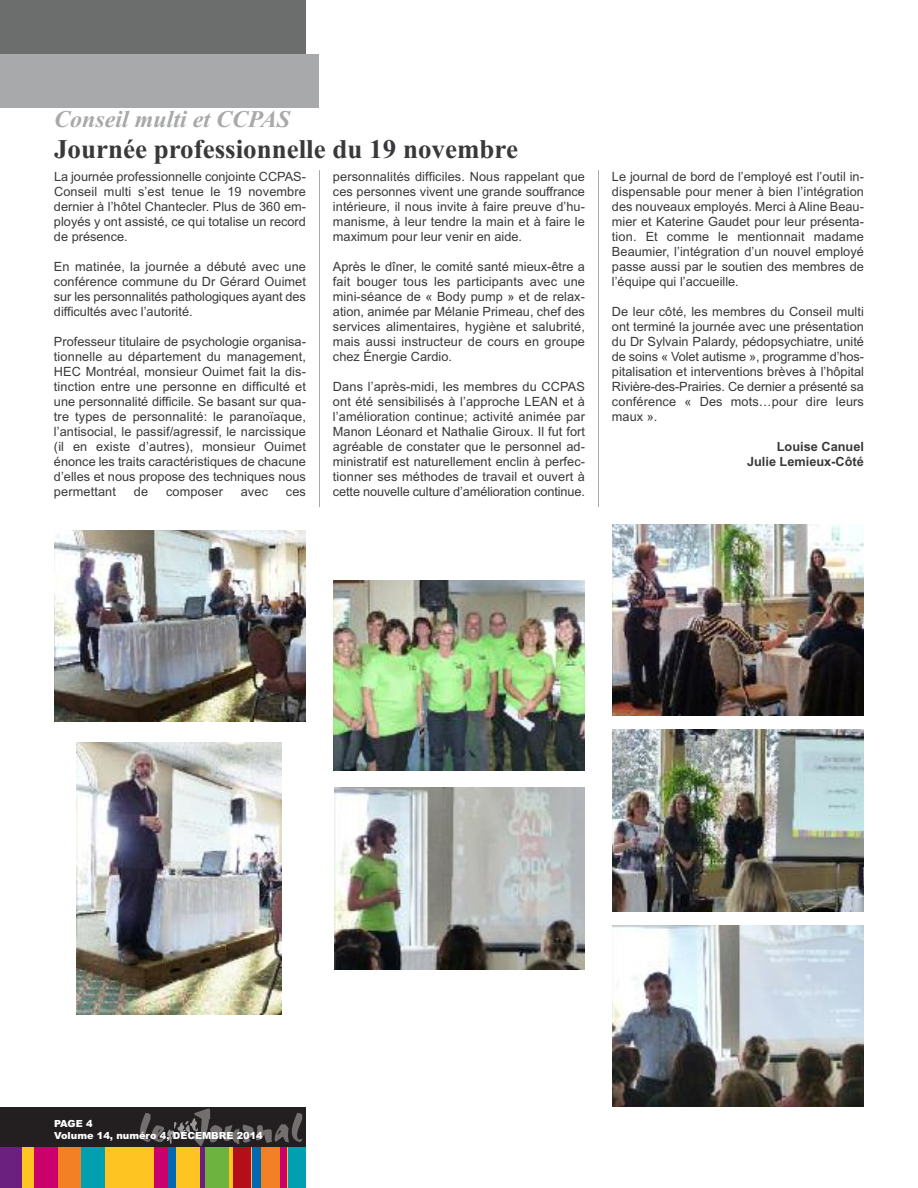
<style>
.page{position:relative;width:918px;height:1188px;background:#fff}
.page>*{position:absolute;margin:0;border:0;box-sizing:border-box;transform-origin:0 0}
.t1{font:700 27px "Times New Roman";color:#39383a}
.t2{font:italic 700 24px "Times New Roman";color:#a8a9aa}
.t3{font:12.75px/15px "Arial";color:#39383a;text-align:justify}
.t4{font:700 12.75px/15px "Arial";color:#39383a;text-align:right}
.t5{font:900 9.75px/11.7px "Arial";color:#fff}
</style>
<div class="page">
<div style="left:0;top:1107px;width:306px;height:81px;background:#231f20"></div>
<svg style="left:140px;top:1108px;width:162px;height:38px"></svg>
<div style="left:0;top:1147px;width:306px;height:41px;background:#fec422"></div>
<div style="left:0;top:1147px;width:22px;height:41px;background:#6b1f7e"></div>
<div style="left:34px;top:1147px;width:24px;height:41px;background:#ca016c"></div>
<div style="left:58px;top:1147px;width:23px;height:41px;background:#f48026"></div>
<div style="left:81px;top:1147px;width:24px;height:41px;background:#00a0b0"></div>
<div style="left:154px;top:1147px;width:15px;height:41px;background:#ca016c"></div>
<div style="left:169px;top:1147px;width:7px;height:41px;background:#0168b3"></div>
<div style="left:200px;top:1147px;width:6px;height:41px;background:#6b1f7e"></div>
<div style="left:206px;top:1147px;width:23px;height:41px;background:#6cb43f"></div>
<div style="left:233px;top:1147px;width:17px;height:41px;background:#b50e1a"></div>
<div style="left:252px;top:1147px;width:9px;height:41px;background:#0168b3"></div>
<div style="left:261px;top:1147px;width:19px;height:41px;background:#f48026"></div>
<div style="left:280px;top:1147px;width:7px;height:41px;background:#ca016c"></div>
<div style="left:289px;top:1147px;width:17px;height:41px;background:#00a0b0"></div>
<div style="left:0;top:0;width:306px;height:54px;background:#6c6d6d"></div>
<div style="left:0;top:54px;width:320px;height:54px;background:#a8a9aa"></div>
<hr style="left:319px;top:170px;width:1px;height:337px;background:#a8a9aa">
<hr style="left:598px;top:170px;width:1px;height:337px;background:#a8a9aa">
<img style="left:54px;top:530px;width:252px;height:192px">
<img style="left:76px;top:742px;width:206px;height:272px">
<img style="left:333px;top:581px;width:252px;height:190px">
<img style="left:612px;top:524px;width:252px;height:192px">
<img style="left:334px;top:788px;width:251px;height:181px">
<img style="left:612px;top:925px;width:252px;height:182px">
<img style="left:612px;top:729px;width:252px;height:182px">
<h2 class="t2" style="left:54px;top:105px;width:238px">Conseil multi et CCPAS</h2>
<h1 class="t1" style="left:54px;top:133px;width:466px">Journée professionnelle du 19 novembre</h1>
<p class="t3" style="left:54px;top:169px;width:254px">La journée professionnelle conjointe CCPAS-Conseil multi s’est tenue le 19 novembre dernier à l’hôtel Chantecler. Plus de 360 em&shy;ployés y ont assisté, ce qui totalise un record de présence.</p>
<p class="t3" style="left:54px;top:259px;width:254px">En matinée, la journée a débuté avec une conférence commune du Dr Gérard Ouimet sur les personnalités pathologiques ayant des difficultés avec l’autorité.</p>
<p class="t3" style="left:54px;top:334px;width:254px">Professeur titulaire de psychologie organisa&shy;tionnelle au département du management, HEC Montréal, monsieur Ouimet fait la dis&shy;tinction entre une personne en difficulté et une personnalité difficile. Se basant sur qua&shy;tre types de personnalité: le paranoïaque, l’antisocial, le passif/agressif, le narcissique (il en existe d’autres), monsieur Ouimet énonce les traits caractéristiques de chacune d’elles et nous propose des techniques nous permettant</p>
<p class="t3" style="left:333px;top:169px;width:253px">personnalités difficiles. Nous rappelant que ces personnes vivent une grande souffrance intérieure, il nous invite à faire preuve d’hu&shy;manisme, à leur tendre la main et à faire le maximum pour leur venir en aide.</p>
<p class="t3" style="left:333px;top:259px;width:254px">Après le dîner, le comité santé mieux-être a fait bouger tous les participants avec une mini-séance de « Body pump » et de relax&shy;ation, animée par Mélanie Primeau, chef des services alimentaires, hygiène et salubrité, mais aussi instructeur de cours en groupe chez Énergie Cardio.</p>
<p class="t3" style="left:333px;top:379px;width:254px">Dans l’après-midi, les membres du CCPAS ont été sensibilisés à l’approche LEAN et à l’amélioration continue; activité animée par Manon Léonard et Nathalie Giroux. Il fut fort agréable de constater que le personnel ad&shy;ministratif est naturellement enclin à perfec&shy;tionner ses méthodes de travail et ouvert à cette nouvelle culture d’amélioration continue.</p>
<p class="t3" style="left:134px;top:484px;width:16px">de</p>
<p class="t3" style="left:166px;top:484px;width:58px">composer</p>
<p class="t3" style="left:241px;top:484px;width:29px">avec</p>
<p class="t3" style="left:286px;top:484px;width:22px">ces</p>
<p class="t3" style="left:612px;top:169px;width:254px">Le journal de bord de l’employé est l’outil in&shy;dispensable pour mener à bien l’intégration des nouveaux employés. Merci à Aline Beau&shy;mier et Katerine Gaudet pour leur présenta&shy;tion. Et comme le mentionnait madame Beaumier, l’intégration d’un nouvel employé passe aussi par le soutien des membres de l’équipe qui l’accueille.</p>
<p class="t3" style="left:612px;top:304px;width:254px">De leur côté, les membres du Conseil multi ont terminé la journée avec une présentation du Dr Sylvain Palardy, pédopsychiatre, unité de soins « Volet autisme », programme d’hos&shy;pitalisation et interventions brèves à l’hôpital Rivière-des-Prairies. Ce dernier a présenté sa conférence « Des mots…pour dire leurs maux ».</p>
<p class="t4" style="left:747px;top:439px;width:118px">Louise Canuel<br>Julie Lemieux-Côté</p>
<p class="t5" style="left:54px;top:1118px;width:210px">PAGE 4<br>Volume 14, numéro 4, DÉCEMBRE 2014</p>
</div>
